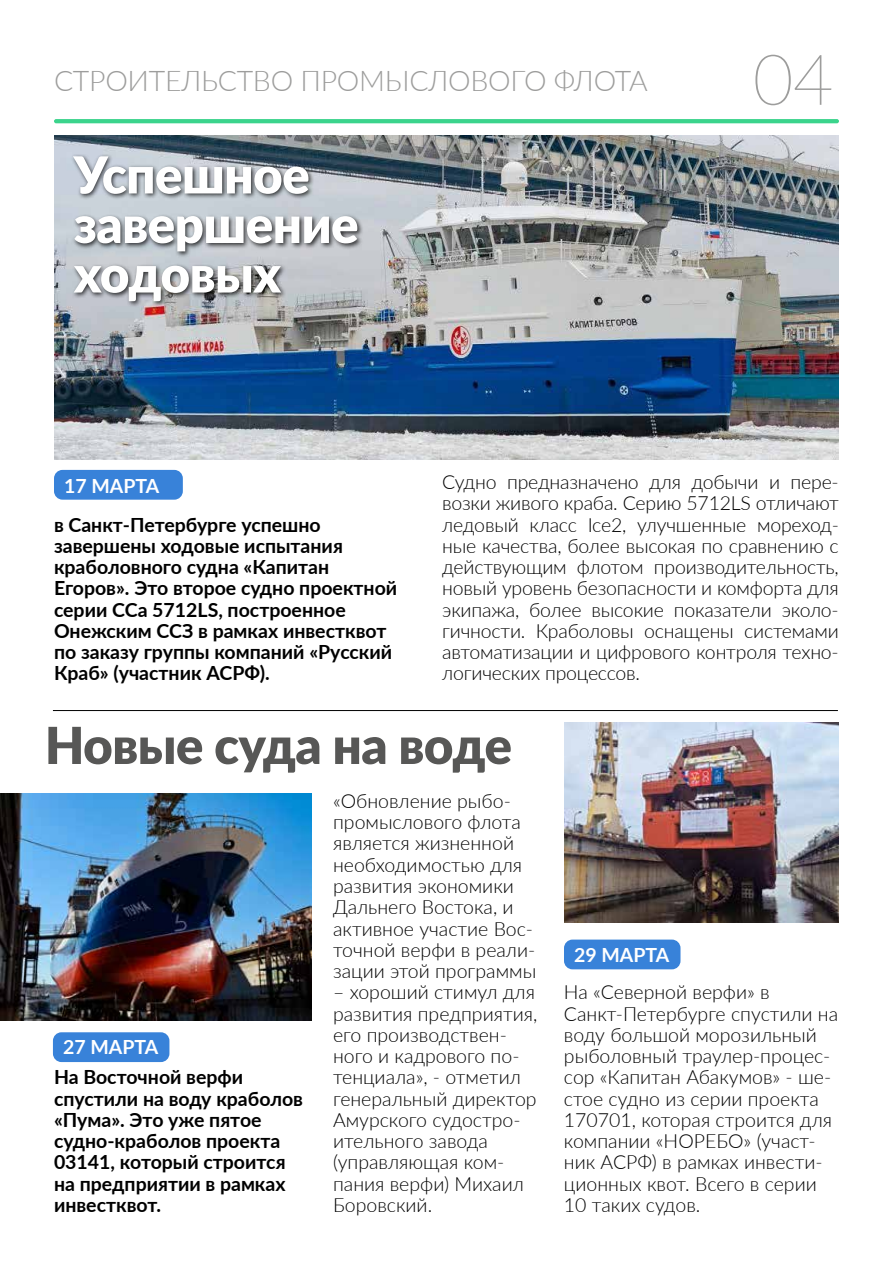
<style>
.page{position:relative;width:893px;height:1263px;background:#fff}
.page>*{position:absolute;margin:0;border:0;box-sizing:border-box;transform-origin:0 0}
.t1{font:100 70.5px "Lato";color:#9d9d9c}
.t2{font:900 51px/49.5px "Lato";letter-spacing:-.01em;color:#fff}
.t3{font:900 51px "Lato";letter-spacing:-.01em;color:#575756}
.t4{font:300 28.5px "Lato";letter-spacing:-.01em;color:#9d9d9c}
.t5{font:300 19.5px/21.3px "Lato";color:#000}
.t6{font:700 19.5px/21.3px "Lato";color:#000}
.t7{font:700 19.5px "Lato";color:#fff}
</style>
<div class="page">
<img style="left:54px;top:135px;width:785px;height:325px">
<svg style="left:54px;top:119px;width:785px;height:4px;background:#3ed48d"></svg>
<div style="left:54px;top:470px;width:129px;height:30px;background:#3882d9;border-radius:9px"></div>
<div style="left:564px;top:939px;width:116px;height:30px;background:#3882d9;border-radius:9px"></div>
<div style="left:53px;top:1032px;width:116px;height:30px;background:#3882d9;border-radius:9px"></div>
<div style="left:71px;top:154px;width:293px;height:153px;background:#000;opacity:.75"></div>
<hr style="left:53px;top:710px;width:785px;height:1px;background:#000">
<img style="left:564px;top:723px;width:275px;height:199px">
<img style="left:0;top:793px;width:312px;height:227px">
<h3 class="t4" style="left:54px;top:61px;width:595px">СТРОИТЕЛЬСТВО ПРОМЫСЛОВОГО ФЛОТА</h3>
<h2 class="t2" style="left:74px;top:148px;width:286px">Успешное завершение ходовых</h2>
<h1 class="t1" style="left:753px;top:31px;width:83px">04</h1>
<p class="t7" style="left:64px;top:471px;width:97px">17 МАРТА</p>
<p class="t6" style="left:54px;top:513px;width:345px">в Санкт-Петербурге успешно завершены ходовые испытания краболовного судна «Капитан<br>Егоров». Это второе судно проектной серии CCa 5712LS, построенное<br>Онежским ССЗ в рамках инвестквот по заказу группы компаний «Русский<br>Краб» (участник АСРФ).</p>
<p class="t5" style="left:442px;top:471px;width:398px;text-align:justify">Судно предназначено для добычи и пере&shy;возки живого краба. Серию 5712LS отличают ледовый класс Ice2, улучшенные мореход&shy;ные качества, более высокая по сравнению с действующим флотом производительность, новый уровень безопасности и комфорта для экипажа, более высокие показатели эколо&shy;гичности. Краболовы оснащены системами автоматизации и цифрового контроля техно&shy;логических процессов.</p>
<h2 class="t3" style="left:45px;top:707px;width:469px">Новые суда на воде</h2>
<p class="t5" style="left:333px;top:790px;width:205px">«Обновление рыбо&shy;промыслового флота является жизненной необходимостью для развития экономики<br>Дальнего Востока, и активное участие Вос&shy;точной верфи в реали&shy;зации этой программы</p>
<p class="t5" style="left:333px;top:981px;width:206px">– хороший стимул для развития предприятия, его производствен&shy;ного и кадрового по&shy;тенциала», - отметил генеральный директор<br>Амурского судостро&shy;ительного завода (управляющая ком&shy;пания верфи) Михаил<br>Боровский.</p>
<p class="t7" style="left:63px;top:1033px;width:97px">27 МАРТА</p>
<p class="t6" style="left:54px;top:1066px;width:251px">На Восточной верфи спустили на воду краболов «Пума». Это уже пятое судно-краболов проекта<br>03141, который строится на предприятии в рамках инвестквот.</p>
<p class="t7" style="left:574px;top:940px;width:97px">29 МАРТА</p>
<p class="t5" style="left:564px;top:981px;width:276px">На «Северной верфи» в<br>Санкт-Петербурге спустили на воду большой морозильный рыболовный траулер-процес&shy;сор «Капитан Абакумов» - ше&shy;стое судно из серии проекта<br>170701, которая строится для компании «НОРЕБО» (участ&shy;ник АСРФ) в рамках инвести&shy;ционных квот. Всего в серии<br>10 таких судов.</p>
</div>
